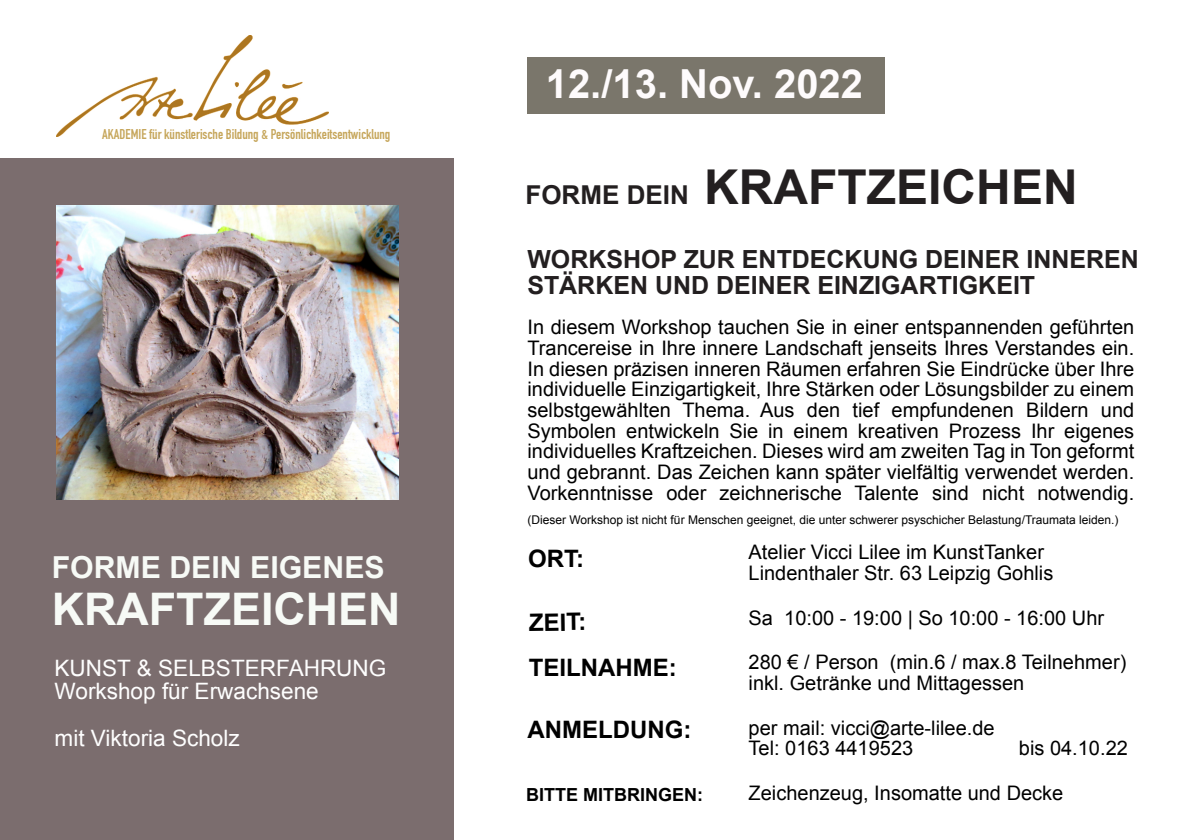
<style>
.page{position:relative;width:1191px;height:840px;background:#fff}
.page>*{position:absolute;margin:0;border:0;box-sizing:border-box;transform-origin:0 0}
.t1{font:700 48px "Arial";color:#231f20}
.t2{font:700 44.8px "Arial";color:#f7faf6}
.t3{font:700 40px "Arial";color:#fefbfc}
.t4{font:700 30.2px "Arial";color:#f7faf6}
.t5{font:700 25px/25.8px "Arial";color:#231f20}
.t6{font:700 24px "Arial";color:#000}
.t7{font:22.6px/23.2px "Arial";color:#fefefe}
.t8{font:20px/20.6px "Arial";color:#000}
.t9{font:700 18px "Arial";color:#000}
.t10{font:700 14px "DIN Condensed";color:#c6a65b}
.t11{font:12px "Arial";color:#000}
.s1{font-size:26px}
</style>
<div class="page">
<div style="left:0;top:159px;width:454px;height:680px;background:#7b6d6e"></div>
<img style="left:57px;top:36px;width:272px;height:100px">
<img style="left:57px;top:205px;width:342px;height:294px">
<div style="left:527px;top:57px;width:357px;height:56px;background:#7a766b"></div>
<p class="t10" style="left:102px;top:129px;width:290px">AKADEMIE für künstlerische Bildung &amp; Persönlichkeitsentwicklung</p>
<h3 class="t4" style="left:52px;top:556px;width:334px">FORME DEIN EIGENES</h3>
<h2 class="t2" style="left:52px;top:591px;width:350px">KRAFTZEICHEN</h2>
<p class="t7" style="left:55px;top:658px;width:333px">KUNST &amp; SELBSTERFAHRUNG<br>Workshop für Erwachsene</p>
<p class="t7" style="left:55px;top:728px;width:187px">mit Viktoria Scholz</p>
<h3 class="t3" style="left:546px;top:69px;width:319px">12./13. Nov. 2022</h3>
<h1 class="t1" style="left:525px;top:169px;width:553px"><span class="s1">FORME DEIN</span> KRAFTZEICHEN</h1>
<p class="t5" style="left:527px;top:249px;width:613px">WORKSHOP ZUR ENTDECKUNG DEINER INNEREN<br>STÄRKEN UND DEINER EINZIGARTIGKEIT</p>
<p class="t8" style="left:527px;top:318px;width:608px;text-align:justify">In diesem Workshop tauchen Sie in einer entspannenden geführten Trancereise in Ihre innere Landschaft jenseits Ihres Verstandes ein.<br>In diesen präzisen inneren Räumen erfahren Sie Eindrücke über Ihre individuelle Einzigartigkeit, Ihre Stärken oder Lösungsbilder zu einem selbstgewählten Thema. Aus den tief empfundenen Bildern und Symbolen entwickeln Sie in einem kreativen Prozess Ihr eigenes individuelles Kraftzeichen. Dieses wird am zweiten Tag in Ton geformt und gebrannt. Das Zeichen kann später vielfältig verwendet werden.<br>Vorkenntnisse oder zeichnerische Talente sind nicht notwendig.</p>
<p class="t11" style="left:527px;top:515px;width:592px">(Dieser Workshop ist nicht für Menschen geeignet, die unter schwerer psyschicher Belastung/Traumata leiden.)</p>
<p class="t6" style="left:528px;top:549px;width:57px">ORT:</p>
<p class="t8" style="left:748px;top:543px;width:306px">Atelier Vicci Lilee im KunstTanker<br>Lindenthaler Str. 63 Leipzig Gohlis</p>
<p class="t8" style="left:748px;top:608px;width:357px">Sa 10:00 - 19:00 | So 10:00 - 16:00 Uhr</p>
<p class="t8" style="left:748px;top:653px;width:379px">280 € / Person (min.6 / max.8 Teilnehmer) inkl. Getränke und Mittagessen</p>
<p class="t8" style="left:748px;top:718px;width:247px">per mail: vicci@arte-lilee.de<br>Tel: 0163 4419523</p>
<p class="t6" style="left:529px;top:613px;width:59px;rotate:-1deg">ZEIT:</p>
<p class="t6" style="left:529px;top:657px;width:149px">TEILNAHME:</p>
<p class="t6" style="left:527px;top:720px;width:165px">ANMELDUNG:</p>
<p class="t8" style="left:1019px;top:739px;width:110px">bis 04.10.22</p>
<p class="t8" style="left:748px;top:784px;width:316px">Zeichenzeug, Insomatte und Decke</p>
<p class="t9" style="left:526px;top:787px;width:178px">BITTE MITBRINGEN:</p>
</div>
